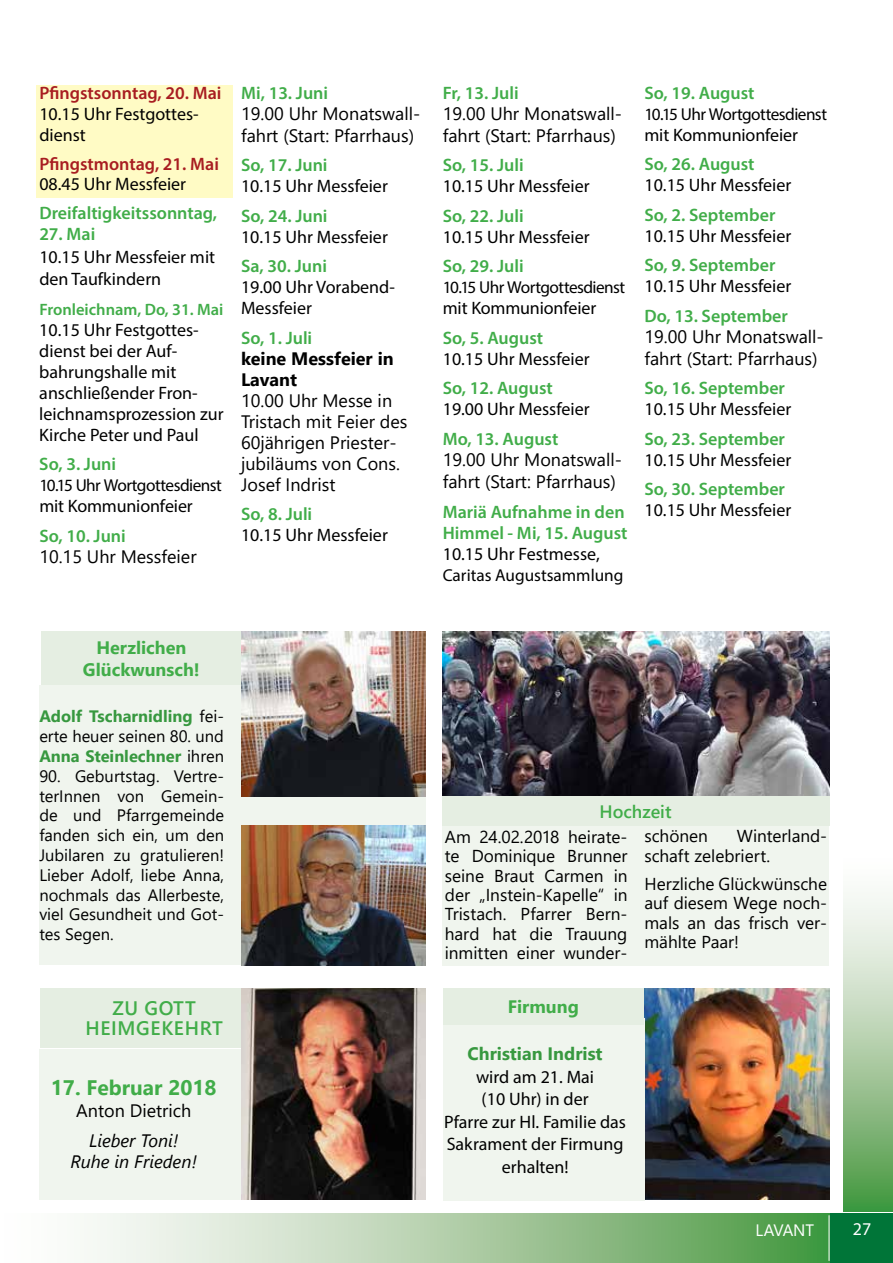
<style>
.page{position:relative;width:893px;height:1263px;background:#fff}
.page>*{position:absolute;margin:0;border:0;box-sizing:border-box;transform-origin:0 0}
.t1{font:700 21px "Segoe UI";color:#41ad49}
.t2{font:600 19.5px/19.5px "Segoe UI";letter-spacing:.035em;color:#41ad49;text-align:center}
.t3{font:18px/21px "Myriad Pro";color:#000}
.t4{font:600 18px/21px "Myriad Pro";color:#41ad49}
.t5{font:18px/21.6px "Segoe UI";color:#000}
.t6{font:600 18px "Myriad Pro";color:#a81d21}
.t7{font:700 18px/21.6px "Segoe UI";color:#41ad49;text-align:center}
.t8{font:italic 18px/21.6px "Segoe UI";color:#000;text-align:center}
.t9{font:700 18px/21px "Segoe UI";color:#000}
.t10{font:700 18px "Segoe UI";color:#37983f}
.t11{font:600 18px "Segoe UI";color:#41ad49}
.t12{font:18px "Myriad Pro";color:#fff}
.t13{font:17.25px/19.5px "Segoe UI";color:#000;text-align:justify}
.t14{font:17.25px "Myriad Pro";letter-spacing:-.03em;color:#000}
.t15{font:17.25px "Myriad Pro";color:#000}
.t16{font:16.5px/19.8px "Segoe UI";color:#000;text-align:justify}
.t17{font:700 16.5px/19.8px "Segoe UI";color:#37983f;text-align:justify}
.t18{font:600 16.5px "Myriad Pro";color:#41ad49}
.t19{font:16.5px "Segoe UI";color:#fff}
.s1{font-weight:400;color:#000}
</style>
<div class="page">
<div style="left:829px;top:1213px;width:64px;height:50px;background:#007538"></div>
<svg style="left:87px;top:1213px;width:742px;height:50px;background:#a9cba3"></svg>
<svg style="left:844px;top:893px;width:49px;height:318px;background:#a9cba3"></svg>
<hr style="left:829px;top:1215px;width:1px;height:46px;background:#fff">
<div style="left:36px;top:85px;width:197px;height:113px;background:#fffbc5"></div>
<div style="left:39px;top:1049px;width:230px;height:150px;background:#f0f5ee"></div>
<div style="left:40px;top:988px;width:228px;height:60px;background:#e5eee2"></div>
<img style="left:644px;top:988px;width:185px;height:211px">
<div style="left:443px;top:1019px;width:201px;height:182px;background:#f0f5ee"></div>
<img style="left:241px;top:988px;width:185px;height:212px">
<div style="left:42px;top:631px;width:199px;height:54px;background:#e5eee2"></div>
<div style="left:39px;top:685px;width:387px;height:280px;background:#f0f5ee"></div>
<div style="left:443px;top:826px;width:386px;height:139px;background:#f0f5ee"></div>
<div style="left:443px;top:988px;width:201px;height:36px;background:#e5eee2"></div>
<img style="left:241px;top:631px;width:185px;height:165px">
<img style="left:241px;top:826px;width:185px;height:139px">
<img style="left:443px;top:631px;width:386px;height:165px">
<div style="left:442px;top:796px;width:387px;height:30px;background:#e5eee2"></div>
<p class="t6" style="left:39px;top:81px;width:184px">Pfingstsonntag, 20. Mai</p>
<p class="t3" style="left:39px;top:103px;width:161px">10.15 Uhr Festgottes&shy;dienst</p>
<p class="t6" style="left:39px;top:153px;width:181px">Pfingstmontag, 21. Mai</p>
<p class="t3" style="left:39px;top:173px;width:148px">08.45 Uhr Messfeier</p>
<p class="t4" style="left:39px;top:202px;width:179px">Dreifaltigkeitssonntag,</p>
<p class="t4" style="left:39px;top:223px;width:57px">27. Mai</p>
<p class="t3" style="left:39px;top:245px;width:177px;line-height:22.5px">10.15 Uhr Messfeier mit den Taufkindern</p>
<p class="t18" style="left:39px;top:299px;width:186px">Fronleichnam, Do, 31. Mai</p>
<p class="t3" style="left:39px;top:319px;width:186px">10.15 Uhr Festgottes&shy;dienst bei der Auf&shy;bahrungshalle mit anschließender Fron&shy;leichnamsprozession zur<br>Kirche Peter und Paul</p>
<p class="t4" style="left:39px;top:453px;width:78px">So, 3. Juni</p>
<p class="t14" style="left:39px;top:475px;width:184px">10.15 Uhr Wortgottesdienst</p>
<p class="t3" style="left:39px;top:495px;width:155px">mit Kommunionfeier</p>
<p class="t4" style="left:39px;top:525px;width:88px">So, 10. Juni</p>
<p class="t5" style="left:39px;top:544px;width:159px">10.15 Uhr Messfeier</p>
<p class="t4" style="left:241px;top:82px;width:89px">Mi, 13. Juni</p>
<p class="t5" style="left:241px;top:101px;width:181px">19.00 Uhr Monatswall&shy;fahrt (Start: Pfarrhaus)</p>
<p class="t4" style="left:241px;top:154px;width:88px">So, 17. Juni</p>
<p class="t3" style="left:241px;top:175px;width:148px">10.15 Uhr Messfeier</p>
<p class="t4" style="left:241px;top:205px;width:88px">So, 24. Juni</p>
<p class="t3" style="left:241px;top:226px;width:148px">10.15 Uhr Messfeier</p>
<p class="t4" style="left:241px;top:255px;width:88px">Sa, 30. Juni</p>
<p class="t3" style="left:241px;top:276px;width:155px">19.00 Uhr Vorabend-<br>Messfeier</p>
<p class="t4" style="left:241px;top:327px;width:73px">So, 1. Juli</p>
<p class="t9" style="left:241px;top:346px;width:154px">keine Messfeier in<br>Lavant</p>
<p class="t5" style="left:241px;top:388px;width:168px;line-height:21px">10.00 Uhr Messe in<br>Tristach mit Feier des<br>60jährigen Priester&shy;jubiläums von Cons.<br>Josef Indrist</p>
<p class="t4" style="left:241px;top:503px;width:73px">So, 8. Juli</p>
<p class="t3" style="left:241px;top:525px;width:148px">10.15 Uhr Messfeier</p>
<p class="t7" style="left:83px;top:635px;width:118px">Herzlichen<br>Glückwunsch!</p>
<p class="t17" style="left:39px;top:705px;width:186px">Adolf Tscharnidling <span class="s1">fei&shy;erte heuer seinen 80. und </span>Anna Steinlechner <span class="s1">ihren</span></p>
<p class="t16" style="left:39px;top:765px;width:186px">90. Geburtstag. Vertre&shy;terInnen von Gemein&shy;de und Pfarrgemeinde fanden sich ein, um den Jubilaren zu gratulieren!<br>Lieber Adolf, liebe Anna, nochmals das Allerbeste, viel Gesundheit und Got&shy;tes Segen.</p>
<p class="t2" style="left:85px;top:997px;width:139px">ZU GOTT<br>HEIMGEKEHRT</p>
<p class="t1" style="left:51px;top:1068px;width:167px">17. Februar 2018</p>
<p class="t5" style="left:76px;top:1098px;width:117px">Anton Dietrich</p>
<p class="t8" style="left:70px;top:1128px;width:128px">Lieber Toni!<br>Ruhe in Frieden!</p>
<p class="t4" style="left:443px;top:82px;width:77px">Fr, 13. Juli</p>
<p class="t5" style="left:443px;top:101px;width:181px">19.00 Uhr Monatswall&shy;fahrt (Start: Pfarrhaus)</p>
<p class="t4" style="left:443px;top:154px;width:82px">So, 15. Juli</p>
<p class="t3" style="left:443px;top:175px;width:148px">10.15 Uhr Messfeier</p>
<p class="t4" style="left:443px;top:205px;width:82px">So, 22. Juli</p>
<p class="t3" style="left:443px;top:226px;width:148px">10.15 Uhr Messfeier</p>
<p class="t4" style="left:443px;top:255px;width:82px">So, 29. Juli</p>
<p class="t14" style="left:443px;top:277px;width:184px">10.15 Uhr Wortgottesdienst</p>
<p class="t3" style="left:443px;top:297px;width:155px">mit Kommunionfeier</p>
<p class="t4" style="left:443px;top:327px;width:102px">So, 5. August</p>
<p class="t3" style="left:443px;top:348px;width:148px">10.15 Uhr Messfeier</p>
<p class="t4" style="left:443px;top:377px;width:112px">So, 12. August</p>
<p class="t3" style="left:443px;top:398px;width:148px">19.00 Uhr Messfeier</p>
<p class="t4" style="left:443px;top:428px;width:117px">Mo, 13. August</p>
<p class="t5" style="left:443px;top:448px;width:181px">19.00 Uhr Monatswall&shy;fahrt (Start: Pfarrhaus)</p>
<p class="t4" style="left:443px;top:500px;width:186px">Mariä Aufnahme in den<br>Himmel - Mi, 15. August</p>
<p class="t3" style="left:443px;top:543px;width:158px">10.15 Uhr Festmesse,</p>
<p class="t15" style="left:443px;top:564px;width:182px">Caritas Augustsammlung</p>
<p class="t4" style="left:644px;top:82px;width:112px">So, 19. August</p>
<p class="t14" style="left:644px;top:103px;width:184px">10.15 Uhr Wortgottesdienst</p>
<p class="t3" style="left:644px;top:124px;width:155px">mit Kommunionfeier</p>
<p class="t4" style="left:644px;top:153px;width:112px">So, 26. August</p>
<p class="t3" style="left:644px;top:174px;width:148px">10.15 Uhr Messfeier</p>
<p class="t4" style="left:644px;top:204px;width:132px">So, 2. September</p>
<p class="t3" style="left:644px;top:225px;width:148px">10.15 Uhr Messfeier</p>
<p class="t4" style="left:644px;top:254px;width:132px">So, 9. September</p>
<p class="t3" style="left:644px;top:275px;width:148px">10.15 Uhr Messfeier</p>
<p class="t4" style="left:644px;top:305px;width:145px">Do, 13. September</p>
<p class="t5" style="left:644px;top:324px;width:181px">19.00 Uhr Monatswall&shy;fahrt (Start: Pfarrhaus)</p>
<p class="t4" style="left:644px;top:377px;width:142px">So, 16. September</p>
<p class="t3" style="left:644px;top:398px;width:148px">10.15 Uhr Messfeier</p>
<p class="t4" style="left:644px;top:428px;width:142px">So, 23. September</p>
<p class="t3" style="left:644px;top:449px;width:148px">10.15 Uhr Messfeier</p>
<p class="t4" style="left:644px;top:478px;width:142px">So, 30. September</p>
<p class="t3" style="left:644px;top:499px;width:148px">10.15 Uhr Messfeier</p>
<p class="t11" style="left:599px;top:794px;width:74px">Hochzeit</p>
<p class="t13" style="left:445px;top:825px;width:184px">Am 24.02.2018 heirate&shy;te Dominique Brunner seine Braut Carmen in der „Instein-Kapelle“ in Tristach. Pfarrer Bern&shy;hard hat die Trauung inmitten einer wunder-</p>
<p class="t13" style="left:644px;top:825px;width:65px">schönen</p>
<p class="t13" style="left:644px;top:825px;width:184px;text-indent:92px">Winterland&shy;schaft zelebriert.</p>
<p class="t13" style="left:644px;top:872px;width:184px">Herzliche Glückwünsche auf diesem Wege noch&shy;mals an das frisch ver&shy;mählte Paar!</p>
<p class="t7" style="left:508px;top:994px;width:73px">Firmung</p>
<p class="t10" style="left:468px;top:1037px;width:137px">Christian Indrist</p>
<p class="t3" style="left:444px;top:1065px;width:183px;line-height:22.5px;text-align:center">wird am 21. Mai<br>(10 Uhr) in der<br>Pfarre zur Hl. Familie das<br>Sakrament der Firmung erhalten!</p>
<p class="t19" style="left:756px;top:1215px;width:60px">LAVANT</p>
<p class="t12" style="left:853px;top:1218px;width:20px">27</p>
</div>
